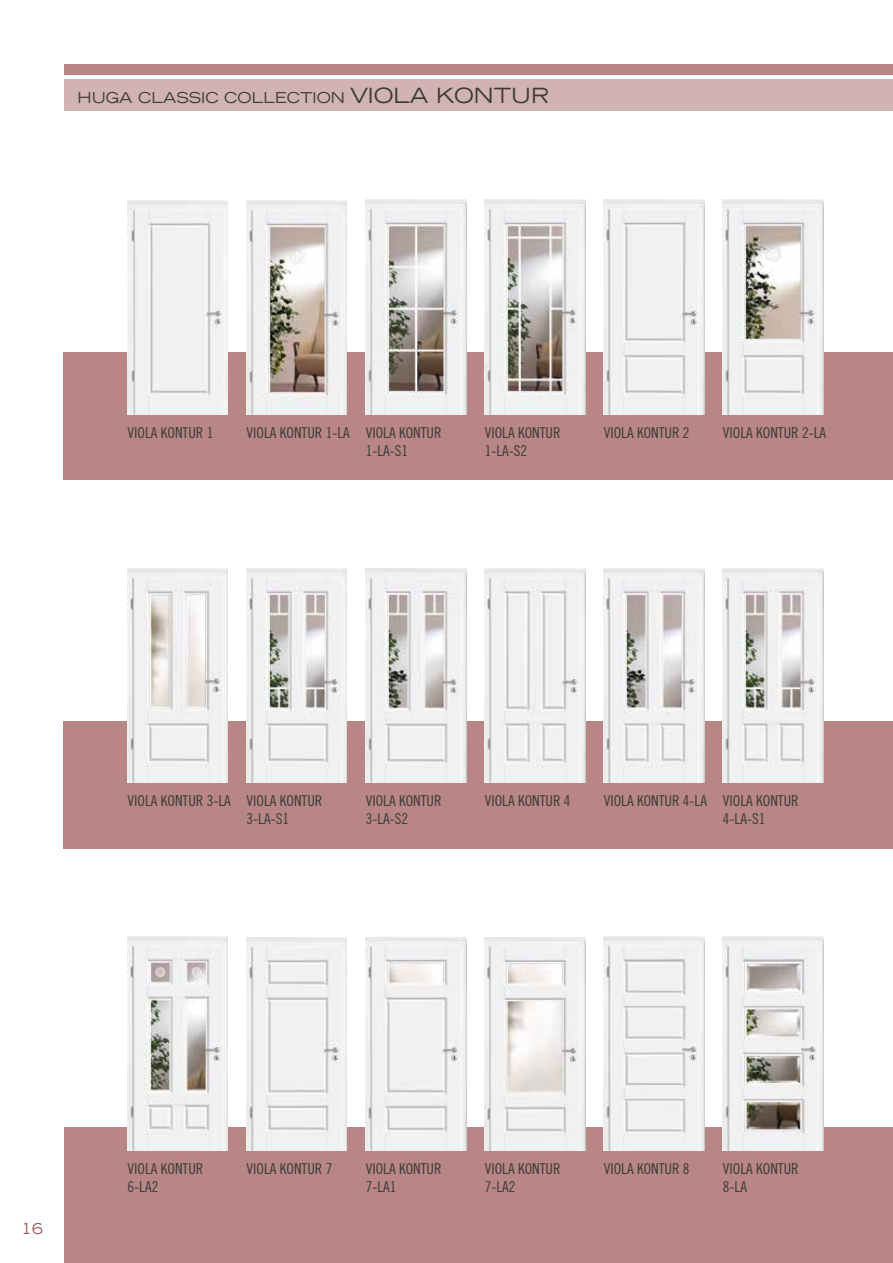
<style>
.page{position:relative;width:893px;height:1263px;background:#fff}
.page>*{position:absolute;margin:0;border:0;box-sizing:border-box;transform-origin:0 0}
.t1{font:15px/18px "Trade Gothic LT Std Cn 18";color:#3b3b3a}
.t2{font:expanded 15px "Trade Gothic LT Std";color:#3b3b3a}
.t3{font:expanded 15px "Trade Gothic LT Std";color:#9d5c5d}
.s1{font-size:21px}
</style>
<div class="page">
<div style="left:64px;top:1127px;width:829px;height:136px;background:#b78685"></div>
<div style="left:64px;top:64px;width:829px;height:10px;background:#b78685"></div>
<div style="left:64px;top:79px;width:829px;height:32px;background:#d1b4b2"></div>
<div style="left:64px;top:721px;width:829px;height:127px;background:#b78685"></div>
<div style="left:64px;top:352px;width:829px;height:128px;background:#b78685"></div>
<img style="left:128px;top:200px;width:100px;height:214px">
<img style="left:247px;top:201px;width:100px;height:213px">
<img style="left:366px;top:200px;width:100px;height:214px">
<img style="left:485px;top:200px;width:100px;height:214px">
<img style="left:604px;top:200px;width:100px;height:214px">
<img style="left:723px;top:200px;width:100px;height:214px">
<img style="left:128px;top:568px;width:100px;height:214px">
<img style="left:247px;top:568px;width:100px;height:214px">
<img style="left:366px;top:569px;width:100px;height:213px">
<img style="left:485px;top:568px;width:100px;height:214px">
<img style="left:604px;top:568px;width:100px;height:214px">
<img style="left:723px;top:568px;width:100px;height:214px">
<img style="left:128px;top:936px;width:100px;height:215px">
<img style="left:247px;top:937px;width:100px;height:213px">
<img style="left:366px;top:937px;width:100px;height:213px">
<img style="left:485px;top:937px;width:100px;height:214px">
<img style="left:604px;top:936px;width:100px;height:215px">
<img style="left:723px;top:936px;width:100px;height:215px">
<p class="t2" style="left:78px;top:88px;width:29px">HUGA</p>
<p class="t2" style="left:138px;top:88px;width:413px">CLASSIC COLLECTION <span class="s1">VIOLA KONTUR</span></p>
<p class="t1" style="left:128px;top:423px;width:87px">VIOLA KONTUR 1</p>
<p class="t1" style="left:366px;top:423px;width:77px;text-indent:-119px">VIOLA KONTUR 1-LA VIOLA KONTUR<br>1-LA-S1</p>
<p class="t1" style="left:485px;top:423px;width:77px">VIOLA KONTUR<br>1-LA-S2</p>
<p class="t1" style="left:604px;top:423px;width:87px">VIOLA KONTUR 2</p>
<p class="t1" style="left:723px;top:423px;width:105px">VIOLA KONTUR 2-LA</p>
<p class="t1" style="left:247px;top:792px;width:77px;text-indent:-119px">VIOLA KONTUR 3-LA VIOLA KONTUR<br>3-LA-S1</p>
<p class="t1" style="left:366px;top:792px;width:77px">VIOLA KONTUR<br>3-LA-S2</p>
<p class="t1" style="left:485px;top:792px;width:87px">VIOLA KONTUR 4</p>
<p class="t1" style="left:723px;top:792px;width:77px;text-indent:-119px">VIOLA KONTUR 4-LA VIOLA KONTUR<br>4-LA-S1</p>
<p class="t3" style="left:21px;top:1219px;width:23px">16</p>
<p class="t1" style="left:128px;top:1160px;width:77px">VIOLA KONTUR<br>6-LA2</p>
<p class="t1" style="left:247px;top:1160px;width:87px">VIOLA KONTUR 7</p>
<p class="t1" style="left:366px;top:1160px;width:77px">VIOLA KONTUR<br>7-LA1</p>
<p class="t1" style="left:485px;top:1160px;width:77px">VIOLA KONTUR<br>7-LA2</p>
<p class="t1" style="left:604px;top:1160px;width:87px">VIOLA KONTUR 8</p>
<p class="t1" style="left:723px;top:1160px;width:77px">VIOLA KONTUR<br>8-LA</p>
</div>
